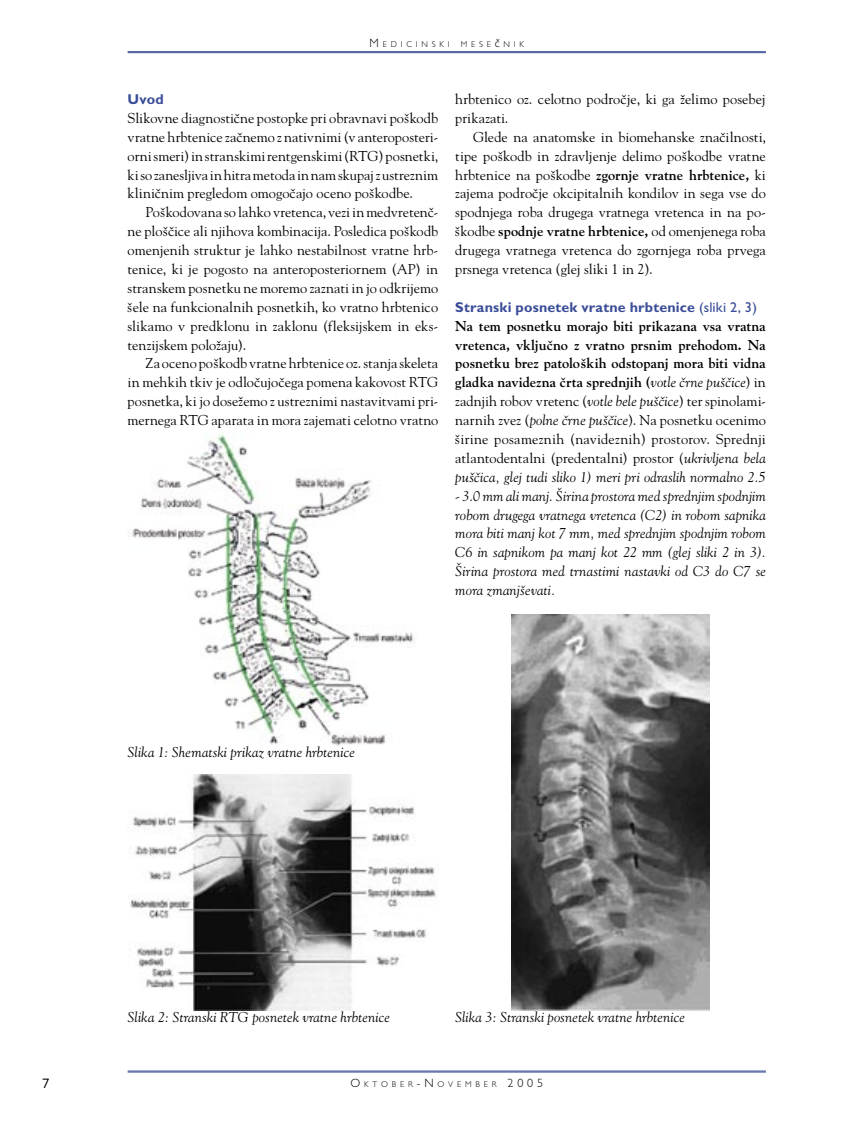
<style>
.page{position:relative;width:851px;height:1136px;background:#fff}
.page>*{position:absolute;margin:0;border:0;box-sizing:border-box;transform-origin:0 0}
.t1{font:14.25px/18.9px "MM Goudy";color:#000;text-align:justify}
.t2{font:700 14.25px/18.9px "MM Goudy";letter-spacing:.005em;color:#000;text-align:justify}
.t3{font:italic 14.25px/18.9px "MM Goudy";letter-spacing:.01em;color:#000;text-align:justify}
.t4{font:700 14.25px "MM Gill Sans";letter-spacing:.015em;color:#3a4d98}
.t5{font:300 13.5px "MM Gill Sans";color:#000}
.t6{font:300 8.4px "MM Gill Sans";letter-spacing:.455em;color:#000}
.s1{font-size:12px}
.s2{font-weight:700}
.s3{font-weight:400}
.s4{font-weight:400;font-style:italic}
</style>
<div class="page">
<hr style="left:128px;top:1070px;width:637px;height:1px;background:#3a4d98">
<hr style="left:128px;top:1071px;width:637px;height:1px;background:#3a4d98">
<hr style="left:128px;top:51px;width:637px;height:1px;background:#3a4d98">
<hr style="left:128px;top:52px;width:637px;height:1px;background:#3a4d98">
<img style="left:129px;top:432px;width:285px;height:314px">
<img style="left:130px;top:774px;width:306px;height:236px">
<img style="left:511px;top:614px;width:198px;height:396px">
<p class="t6" style="left:369px;top:39px;width:82px"><span class="s1">M</span>EDICINSKI</p>
<p class="t6" style="left:460px;top:39px;width:65px">MESE<span class="s1">~</span>NIK</p>
<p class="t4" style="left:128px;top:91px;width:38px">Uvod</p>
<p class="t1" style="left:128px;top:108px;width:312px">Slikovne diagnosti~ne postopke pri obravnavi po{kodb vratne hrbtenice za~nemo z nativnimi (v anteroposteri&shy;orni smeri) in stranskimi rentgenskimi (RTG) posnetki, ki so zanesljiva in hitra metoda in nam skupaj z ustreznim klini~nim pregledom omogo~ajo oceno po{kodbe.</p>
<p class="t1" style="left:128px;top:202px;width:312px;text-indent:18px">Po{kodovana so lahko vretenca, vezi in medvreten~- ne plo{~ice ali njihova kombinacija. Posledica po{kodb omenjenih struktur je lahko nestabilnost vratne hrb&shy;tenice, ki je pogosto na anteroposteriornem (AP) in stranskem posnetku ne moremo zaznati in jo odkrijemo {ele na funkcionalnih posnetkih, ko vratno hrbtenico slikamo v predklonu in zaklonu (fleksijskem in eks&shy;tenzijskem polo`aju).</p>
<p class="t1" style="left:128px;top:353px;width:312px;text-indent:18px">Za oceno po{kodb vratne hrbtenice oz. stanja skeleta in mehkih tkiv je odlo~ujo~ega pomena kakovost RTG posnetka, ki jo dose`emo z ustreznimi nastavitvami pri&shy;mernega RTG aparata in mora zajemati celotno vratno</p>
<p class="t1" style="left:455px;top:89px;width:312px">hrbtenico oz. celotno podro~je, ki ga `elimo posebej prikazati.</p>
<p class="t1" style="left:455px;top:127px;width:312px;text-indent:18px">Glede na anatomske in biomehanske zna~ilnosti, tipe po{kodb in zdravljenje delimo po{kodbe vratne hrbtenice na po{kodbe <span class="s2">zgornje vratne hrbtenice,</span> ki zajema podro~je okcipitalnih kondilov in sega vse do spodnjega roba drugega vratnega vretenca in na po-{kodbe <span class="s2">spodnje vratne hrbtenice,</span> od omenjenega roba drugega vratnega vretenca do zgornjega roba prvega prsnega vretenca (glej sliki 1 in 2).</p>
<p class="t4" style="left:455px;top:298px;width:303px">Stranski posnetek vratne hrbtenice <span class="s3">(sliki 2, 3)</span></p>
<p class="t2" style="left:455px;top:316px;width:312px">Na tem posnetku morajo biti prikazana vsa vratna vretenca, vklju~no z vratno prsnim prehodom. Na posnetku brez patolo{kih odstopanj mora biti vidna gladka navidezna ~rta sprednjih (<span class="s4">votle ~rne pu{~ice</span><span class="s3">) in zadnjih robov vretenc (</span><span class="s4">votle bele pu{~ice</span><span class="s3">) ter spinolami&shy;narnih zvez (</span><span class="s4">polne ~rne pu{~ice</span><span class="s3">). Na posnetku ocenimo {irine posameznih (navideznih) prostorov. Sprednji atlantodentalni (predentalni) prostor (</span><span class="s4">ukrivljena bela pu{~ica, glej tudi sliko 1) meri pri odraslih normalno 2.5</span></p>
<p class="t3" style="left:455px;top:486px;width:312px">- 3.0 mm ali manj. [irina prostora med sprednjim spodnjim robom drugega vratnega vretenca (C2) in robom sapnika mora biti manj kot 7 mm, med sprednjim spodnjim robom C6 in sapnikom pa manj kot 22 mm (glej sliki 2 in 3). [irina prostora med trnastimi nastavki od C3 do C7 se mora zmanj{evati.</p>
<p class="t3" style="left:128px;top:742px;width:229px">Slika 1: Shematski prikaz vratne hrbtenice</p>
<p class="t3" style="left:128px;top:1007px;width:264px">Slika 2: Stranski RTG posnetek vratne hrbtenice</p>
<p class="t3" style="left:455px;top:1007px;width:231px">Slika 3: Stranski posnetek vratne hrbtenice</p>
<p class="t5" style="left:43px;top:1075px;width:8px">7</p>
<p class="t6" style="left:350px;top:1079px;width:194px"><span class="s1">O</span>KTOBER<span class="s1">-N</span>OVEMBER <span class="s1">2005</span></p>
</div>
